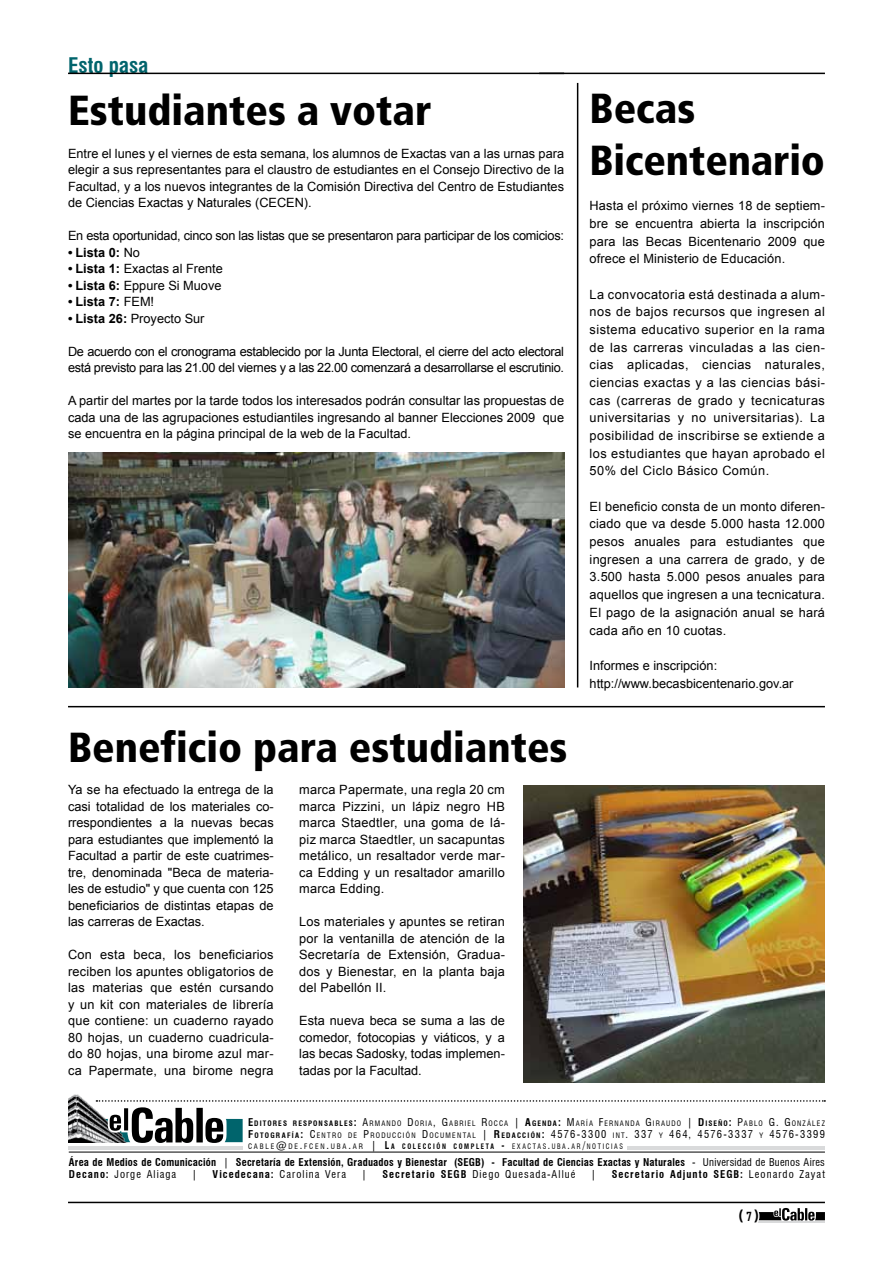
<style>
.page{position:relative;width:893px;height:1263px;background:#fff}
.page>*{position:absolute;margin:0;border:0;box-sizing:border-box;transform-origin:0 0}
.t1{font:900 condensed 42px/51.6px "Frutiger";color:#000}
.t2{font:700 condensed 21px "Swiss 721 BT";color:#00646c}
.t3{font:700 15px "Agency FB";color:#000}
.t4{font:12.75px/16.5px "Arial";color:#000;text-align:justify}
.t5{font:12.75px/16.5px "Arial";letter-spacing:-.025em;color:#000}
.t6{font:12.75px "Arial";letter-spacing:-.02em;color:#000}
.t7{font:700 12.75px "Arial";color:#000}
.t8{font:700 condensed 10.5px/12.6px "Swiss 721 BT";letter-spacing:.02em;color:#000}
.t9{font:condensed 10.5px "Swiss 721 BT";letter-spacing:.125em;color:#000}
.t10{font:condensed 10.5px "Swiss 721 BT";letter-spacing:.1em;color:#000}
.t11{font:700 condensed 10.5px "Swiss 721 BT";letter-spacing:.1em;color:#000}
.t12{font:condensed 7.35px "Swiss 721 BT";letter-spacing:.155em;color:#000}
.t13{font:condensed 7.35px "Swiss 721 BT";letter-spacing:.245em;color:#000}
.s1{font-weight:400}
.s2{font-weight:700}
.s3{font-weight:700;font-size:10.5px}
.s4{font-size:10.5px}
.s5{font-weight:700;font-size:7.35px}
.s6{font-size:7.35px}
.s7{font-size:12px}
</style>
<div class="page">
<img style="left:68px;top:1094px;width:16px;height:6px">
<svg style="left:68px;top:1100px;width:757px;height:123px"></svg>
<hr style="left:68px;top:73px;width:496px;height:1px;background:#000">
<hr style="left:539px;top:73px;width:286px;height:1px;background:#000">
<hr style="left:68px;top:706px;width:757px;height:1px;background:#000">
<img style="left:68px;top:453px;width:496px;height:234px">
<img style="left:524px;top:785px;width:301px;height:297px">
<hr style="left:577px;top:83px;width:1px;height:604px;background:#000">
<h2 class="t2" style="left:68px;top:53px;width:82px">Esto pasa</h2>
<h1 class="t1" style="left:68px;top:84px;width:365px">Estudiantes a votar</h1>
<p class="t4" style="left:68px;top:145px;width:498px">Entre el lunes y el viernes de esta semana, los alumnos de Exactas van a las urnas para elegir a sus representantes para el claustro de estudiantes en el Consejo Directivo de la Facultad, y a los nuevos integrantes de la Comisión Directiva del Centro de Estudiantes de Ciencias Exactas y Naturales (CECEN).</p>
<p class="t6" style="left:68px;top:228px;width:497px">En esta oportunidad, cinco son las listas que se presentaron para participar de los comicios:</p>
<p class="t7" style="left:68px;top:244px;width:73px">• Lista 0: <span class="s1">No</span></p>
<p class="t4" style="left:68px;top:261px;width:156px"><span class="s2">• Lista 1:</span> Exactas al Frente</p>
<p class="t4" style="left:68px;top:277px;width:155px"><span class="s2">• Lista 6:</span> Eppure Si Muove</p>
<p class="t7" style="left:68px;top:293px;width:88px">• Lista 7: <span class="s1">FEM!</span></p>
<p class="t4" style="left:68px;top:310px;width:138px"><span class="s2">• Lista 26:</span> Proyecto Sur</p>
<p class="t5" style="left:68px;top:343px;width:498px">De acuerdo con el cronograma establecido por la Junta Electoral, el cierre del acto electoral está previsto para las 21.00 del viernes y a las 22.00 comenzará a desarrollarse el escrutinio.</p>
<p class="t4" style="left:68px;top:393px;width:498px">A partir del martes por la tarde todos los interesados podrán consultar las propuestas de cada una de las agrupaciones estudiantiles ingresando al banner Elecciones 2009 que se encuentra en la página principal de la web de la Facultad.</p>
<h1 class="t1" style="left:68px;top:721px;width:501px">Beneficio para estudiantes</h1>
<p class="t4" style="left:68px;top:782px;width:207px">Ya se ha efectuado la entrega de la casi totalidad de los materiales co&shy;rrespondientes a la nuevas becas para estudiantes que implementó la Facultad a partir de este cuatrimes&shy;tre, denominada "Beca de materia&shy;les de estudio" y que cuenta con 125 beneficiarios de distintas etapas de las carreras de Exactas.</p>
<p class="t4" style="left:68px;top:947px;width:207px">Con esta beca, los beneficiarios reciben los apuntes obligatorios de las materias que estén cursando y un kit con materiales de librería que contiene: un cuaderno rayado 80 hojas, un cuaderno cuadricula&shy;do 80 hojas, una birome azul mar&shy;ca Papermate, una birome negra</p>
<p class="t4" style="left:299px;top:782px;width:207px">marca Papermate, una regla 20 cm marca Pizzini, un lápiz negro HB marca Staedtler, una goma de lá&shy;piz marca Staedtler, un sacapuntas metálico, un resaltador verde mar&shy;ca Edding y un resaltador amarillo marca Edding.</p>
<p class="t4" style="left:299px;top:914px;width:207px">Los materiales y apuntes se retiran por la ventanilla de atención de la Secretaría de Extensión, Gradua&shy;dos y Bienestar, en la planta baja del Pabellón II.</p>
<p class="t4" style="left:299px;top:1013px;width:207px">Esta nueva beca se suma a las de comedor, fotocopias y viáticos, y a las becas Sadosky, todas implemen&shy;tadas por la Facultad.</p>
<h1 class="t1" style="left:590px;top:83px;width:237px">Becas<br>Bicentenario</h1>
<p class="t4" style="left:590px;top:197px;width:237px;line-height:17.7px">Hasta el próximo viernes 18 de septiem&shy;bre se encuentra abierta la inscripción para las Becas Bicentenario 2009 que ofrece el Ministerio de Educación.</p>
<p class="t4" style="left:590px;top:285px;width:237px;line-height:17.7px">La convocatoria está destinada a alum&shy;nos de bajos recursos que ingresen al sistema educativo superior en la rama de las carreras vinculadas a las cien&shy;cias aplicadas, ciencias naturales, ciencias exactas y a las ciencias bási&shy;cas (carreras de grado y tecnicaturas universitarias y no universitarias). La posibilidad de inscribirse se extiende a los estudiantes que hayan aprobado el 50% del Ciclo Básico Común.</p>
<p class="t4" style="left:590px;top:498px;width:237px;line-height:17.7px">El beneficio consta de un monto diferen&shy;ciado que va desde 5.000 hasta 12.000 pesos anuales para estudiantes que ingresen a una carrera de grado, y de 3.500 hasta 5.000 pesos anuales para aquellos que ingresen a una tecnicatura.<br>El pago de la asignación anual se hará cada año en 10 cuotas.</p>
<p class="t4" style="left:590px;top:657px;width:205px;line-height:17.7px">Informes e inscripción: http://www.becasbicentenario.gov.ar</p>
<p class="t12" style="left:248px;top:1119px;width:578px"><span class="s3">E</span><span class="s2">DITORES RESPONSABLES</span><span class="s3">:</span> <span class="s4">A</span>RMANDO <span class="s4">D</span>ORIA<span class="s4">, G</span>ABRIEL <span class="s4">R</span>OCCA <span class="s4">|</span> <span class="s3">A</span><span class="s2">GENDA</span><span class="s3">:</span> <span class="s4">M</span>ARÍA <span class="s4">F</span>ERNANDA <span class="s4">G</span>IRAUDO <span class="s4">|</span> <span class="s3">D</span> <span class="s2">ISEÑO</span><span class="s3">:</span> <span class="s4">P</span>ABLO <span class="s4">G. G</span>ONZÁLEZ</p>
<p class="t9" style="left:248px;top:1127px;width:578px"><span class="s2">F</span><span class="s5">OTOGRAFÍA</span><span class="s2">:</span> C<span class="s6">ENTRO DE</span> P<span class="s6">RODUCCIÓN</span> D <span class="s6">OCUMENTAL</span> | <span class="s2">R</span><span class="s5">EDACCIÓN</span><span class="s2">:</span> 4576-3300 <span class="s6">INT</span>. 337 <span class="s6">Y</span> 464, 4576-3337 <span class="s6">Y</span> 4576-3399</p>
<p class="t13" style="left:248px;top:1142px;width:376px">CABLE<span class="s4">@</span>DE<span class="s4">.</span>FCEN<span class="s4">.</span>UBA<span class="s4">.</span>AR <span class="s4">|</span> <span class="s3">L</span> <span class="s2">A COLECCIÓN COMPLE TA</span> <span class="s3">-</span> EXACTAS<span class="s4">.</span>UBA<span class="s4">.</span>AR<span class="s4">/</span>NOTICIAS</p>
<p class="t8" style="left:69px;top:1155px;width:758px">Área de Medios de Comunicación <span class="s1">|</span> Secretaría de Extensión, Graduados y Bienestar (SEGB) - Facultad de Ciencias Exactas y Naturales <span class="s1">- Universidad de Buenos Aires<br></span>Decano: <span class="s1">Jorge Aliaga</span></p>
<p class="t10" style="left:192px;top:1168px;width:7px">|</p>
<p class="t10" style="left:213px;top:1168px;width:135px"><span class="s2">Vicedecana:</span> Carolina Vera</p>
<p class="t10" style="left:362px;top:1168px;width:7px">|</p>
<p class="t10" style="left:382px;top:1168px;width:194px"><span class="s2">Secretario SEGB</span> Diego Quesada-Allué</p>
<p class="t10" style="left:591px;top:1168px;width:7px">|</p>
<p class="t11" style="left:612px;top:1168px;width:215px">Secretario Adjunto SEGB: <span class="s1">Leonardo Zayat</span></p>
<p class="t3" style="left:739px;top:1206px;width:21px">( <span class="s7">7</span> )</p>
</div>
